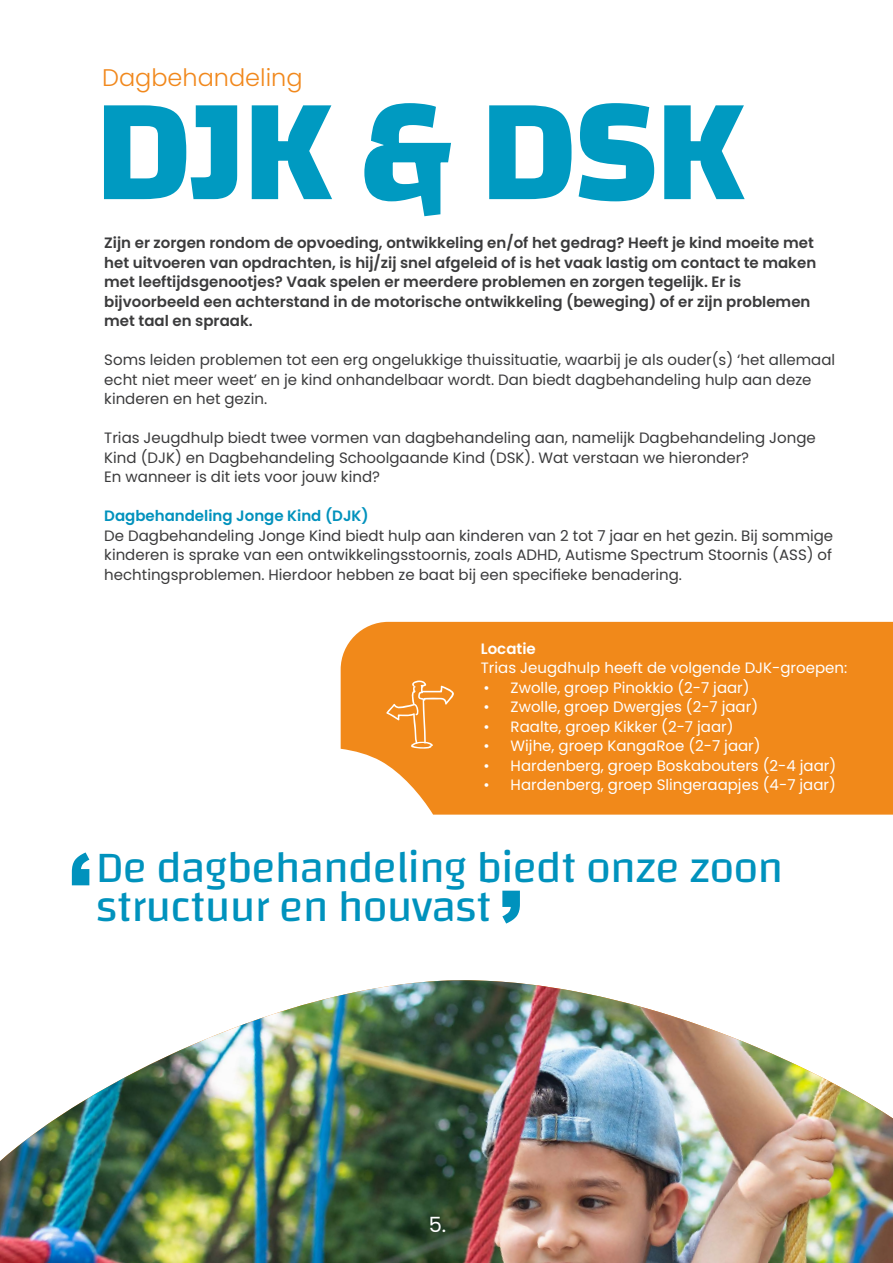
<style>
.page{position:relative;width:893px;height:1263px;background:#fff}
.page>*{position:absolute;margin:0;border:0;box-sizing:border-box;transform-origin:0 0}
.t1{font:200 150px "Changa";letter-spacing:-.02em;color:#009ac1}
.t2{font:900 82.5px "Arial";color:#0092bd}
.t3{font:200 45px/39px "Changa";letter-spacing:-.02em;color:#0092bd}
.t4{font:300 24px "Poppins";color:#f1881c}
.t5{font:21px "Poppins";color:#fff}
.t6{font:15px/19.5px "Poppins";color:#3b3b3c}
.t7{font:600 15px/19.5px "Poppins";color:#3b3b3c}
.t8{font:15px "Poppins";color:#fff}
.t9{font:600 15px "Poppins";color:#0292bd}
.t10{font:600 15px "Poppins";color:#fff}
</style>
<div class="page">
<div style="left:341px;top:622px;width:552px;height:193px;background:#f1891a"></div>
<img style="left:0;top:980px;width:893px;height:283px">
<svg style="left:386px;top:680px;width:69px;height:69px"></svg>
<h3 class="t4" style="left:102px;top:63px;width:202px">Dagbehandeling</h3>
<h1 class="t1" style="left:95px;top:60px;width:652px">DJK &amp; DSK</h1>
<p class="t7" style="left:104px;top:233px;width:713px">Zijn er zorgen rondom de opvoeding, ontwikkeling en/of het gedrag? Heeft je kind moeite met het uitvoeren van opdrachten, is hij/zij snel afgeleid of is het vaak lastig om contact te maken met leeftijdsgenootjes? Vaak spelen er meerdere problemen en zorgen tegelijk. Er is bijvoorbeeld een achterstand in de motorische ontwikkeling (beweging) of er zijn problemen met taal en spraak.</p>
<p class="t6" style="left:104px;top:350px;width:732px">Soms leiden problemen tot een erg ongelukkige thuissituatie, waarbij je als ouder(s) ‘het allemaal echt niet meer weet’ en je kind onhandelbaar wordt. Dan biedt dagbehandeling hulp aan deze kinderen en het gezin.</p>
<p class="t6" style="left:104px;top:428px;width:713px">Trias Jeugdhulp biedt twee vormen van dagbehandeling aan, namelijk Dagbehandeling Jonge<br>Kind (DJK) en Dagbehandeling Schoolgaande Kind (DSK). Wat verstaan we hieronder?<br>En wanneer is dit iets voor jouw kind?</p>
<p class="t9" style="left:104px;top:507px;width:266px">Dagbehandeling Jonge Kind (DJK)</p>
<p class="t6" style="left:104px;top:526px;width:730px;text-align:justify">De Dagbehandeling Jonge Kind biedt hulp aan kinderen van 2 tot 7 jaar en het gezin. Bij sommige kinderen is sprake van een ontwikkelingsstoornis, zoals ADHD, Autisme Spectrum Stoornis (ASS) of hechtingsproblemen. Hierdoor hebben ze baat bij een specifieke benadering.</p>
<p class="t10" style="left:481px;top:640px;width:56px">Locatie</p>
<p class="t8" style="left:481px;top:659px;width:368px">Trias Jeugdhulp heeft de volgende DJK-groepen:</p>
<p class="t8" style="left:484px;top:679px;width:268px">• Zwolle, groep Pinokkio (2-7 jaar)</p>
<p class="t8" style="left:484px;top:698px;width:276px">• Zwolle, groep Dwergjes (2-7 jaar)</p>
<p class="t8" style="left:484px;top:718px;width:251px">• Raalte, groep Kikker (2-7 jaar)</p>
<p class="t8" style="left:484px;top:737px;width:279px">• Wijhe, groep KangaRoe (2-7 jaar)</p>
<p class="t8" style="left:484px;top:757px;width:354px">• Hardenberg, groep Boskabouters (2-4 jaar)</p>
<p class="t8" style="left:484px;top:776px;width:354px">• Hardenberg, groep Slingeraapjes (4-7 jaar)</p>
<h3 class="t3" style="left:69px;top:847px;width:716px;text-indent:27px">De dagbehandeling biedt onze zoon <sup>‘</sup>structuur en houvast</h3>
<h2 class="t2" style="left:523px;top:953px;width:24px;rotate:-180deg">‘</h2>
<h3 class="t5" style="left:429px;top:1212px;width:19px">5.</h3>
</div>
